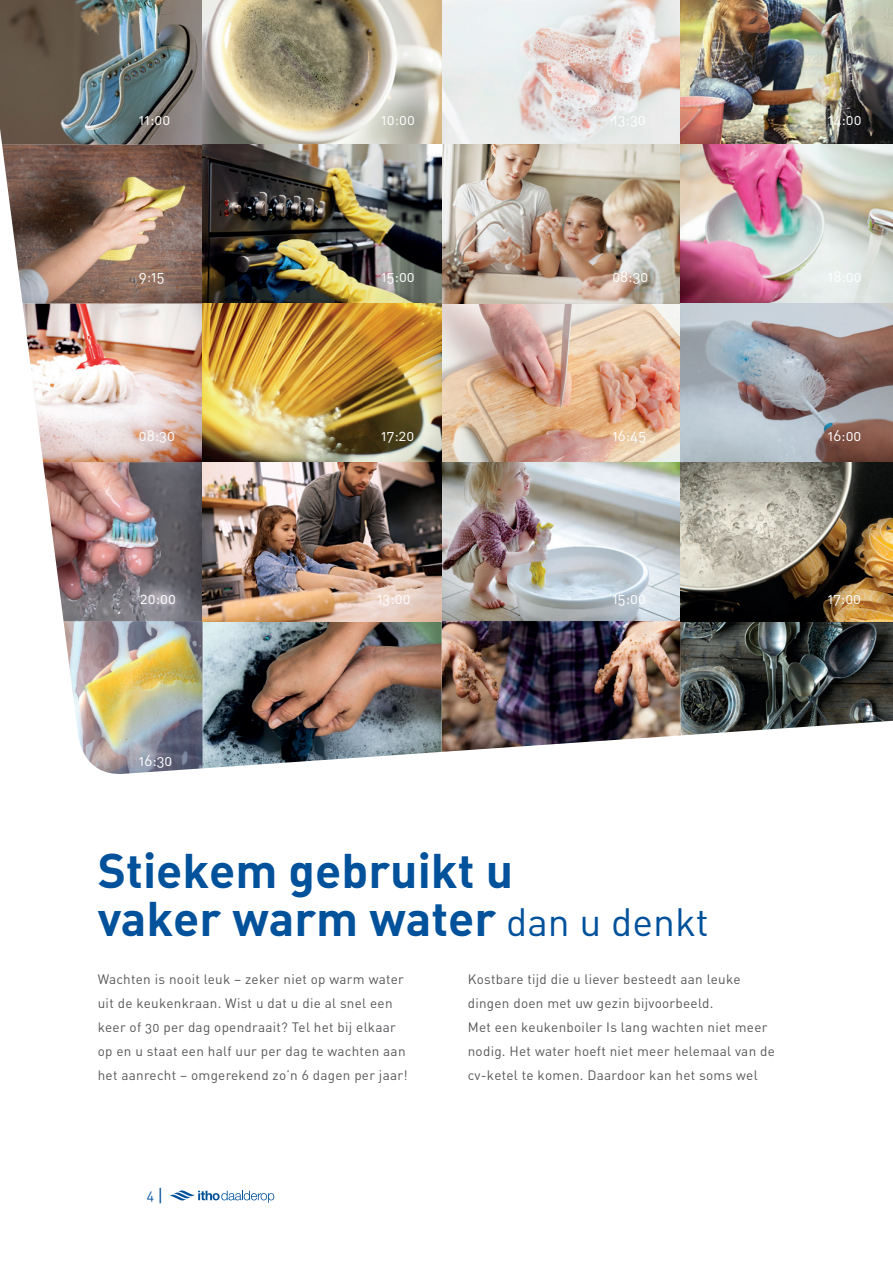
<style>
.page{position:relative;width:893px;height:1263px;background:#fff}
.page>*{position:absolute;margin:0;border:0;box-sizing:border-box;transform-origin:0 0}
.t1{font:48px/48px "DIN Bold Alternate";color:#01519b}
.t2{font:15px "DIN Regular Alternate";color:#fff}
.t3{font:13.5px/24px "DIN Regular Alternate";letter-spacing:.02em;color:#57585a}
.t4{font:13.5px "DIN Regular Alternate";color:#01519b}
.s1{font-family:"DIN Regular Alternate";font-size:39px}
.s2{font-size:18px}
</style>
<div class="page">
<svg style="left:169px;top:1190px;width:105px;height:13px"></svg>
<img style="left:442px;top:145px;width:239px;height:607px">
<img style="left:64px;top:621px;width:139px;height:153px">
<img style="left:0;top:0;width:893px;height:145px">
<img style="left:203px;top:621px;width:239px;height:147px">
<img style="left:681px;top:145px;width:212px;height:590px">
<img style="left:2px;top:145px;width:440px;height:159px">
<img style="left:23px;top:304px;width:419px;height:158px">
<img style="left:43px;top:462px;width:399px;height:159px">
<p class="t2" style="left:139px;top:111px;width:33px">11:00</p>
<p class="t2" style="left:381px;top:111px;width:35px">10:00</p>
<p class="t2" style="left:612px;top:111px;width:35px">13:30</p>
<p class="t2" style="left:828px;top:111px;width:35px">14:00</p>
<p class="t2" style="left:139px;top:267px;width:27px">9:15</p>
<p class="t2" style="left:381px;top:267px;width:35px">15:00</p>
<p class="t2" style="left:612px;top:267px;width:37px">08:30</p>
<p class="t2" style="left:139px;top:426px;width:37px">08:30</p>
<p class="t2" style="left:381px;top:426px;width:35px">17:20</p>
<p class="t2" style="left:612px;top:426px;width:35px">16:45</p>
<p class="t2" style="left:828px;top:426px;width:35px">16:00</p>
<p class="t2" style="left:140px;top:589px;width:37px">20:00</p>
<p class="t2" style="left:377px;top:589px;width:35px">13:00</p>
<p class="t2" style="left:612px;top:589px;width:35px">15:00</p>
<p class="t2" style="left:828px;top:589px;width:35px">17:00</p>
<p class="t2" style="left:139px;top:752px;width:35px">16:30</p>
<h1 class="t1" style="left:98px;top:845px;width:613px">Stiekem gebruikt u<br>vaker warm water <span class="s1">dan u denkt</span></h1>
<p class="t3" style="left:98px;top:967px;width:311px">Wachten is nooit leuk – zeker niet op warm water uit de keukenkraan. Wist u dat u die al snel een keer of 30 per dag opendraait? Tel het bij elkaar op en u staat een half uur per dag te wachten aan het aanrecht – omgerekend zo’n 6 dagen per jaar!</p>
<p class="t3" style="left:468px;top:967px;width:309px">Kostbare tijd die u liever besteedt aan leuke dingen doen met uw gezin bijvoorbeeld.<br>Met een keukenboiler Is lang wachten niet meer nodig. Het water hoeft niet meer helemaal van de cv-ketel te komen. Daardoor kan het soms wel</p>
<p class="t4" style="left:147px;top:1187px;width:18px">4 <span class="s2">|</span></p>
</div>
